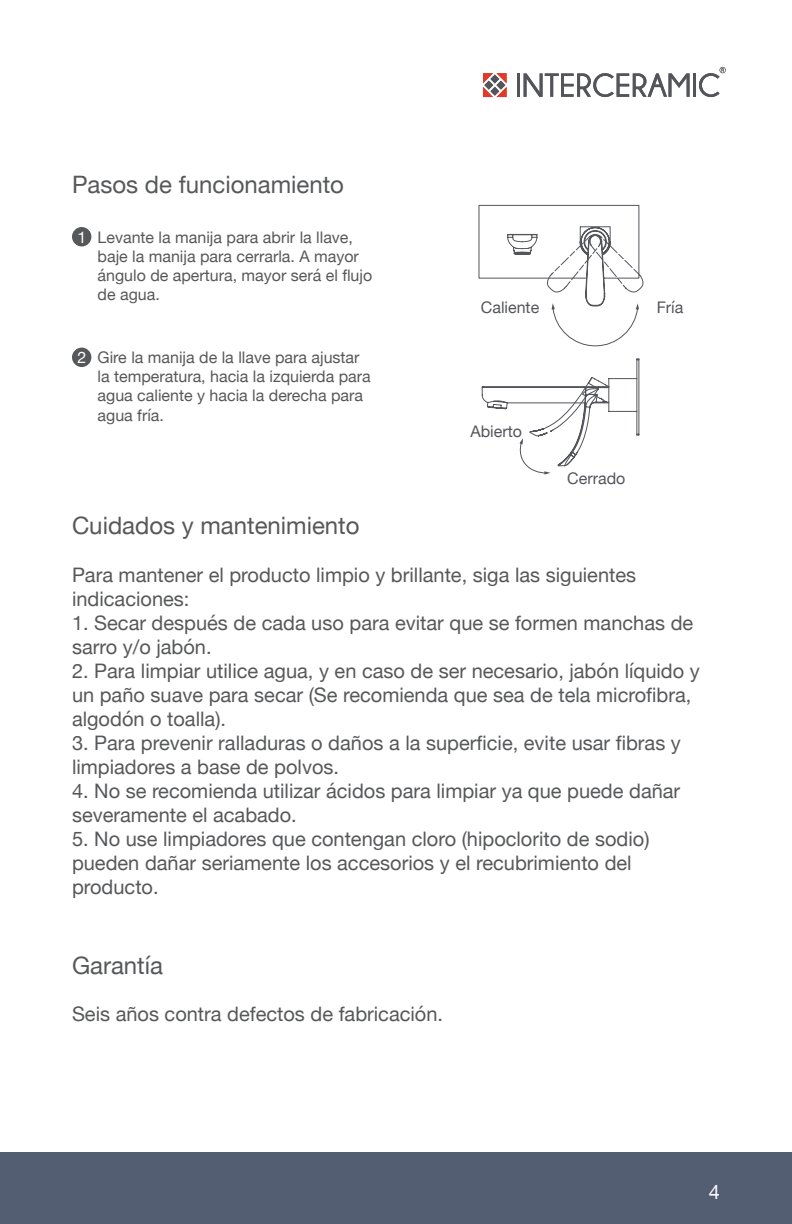
<style>
.page{position:relative;width:792px;height:1224px;background:#fff}
.page>*{position:absolute;margin:0;border:0;box-sizing:border-box;transform-origin:0 0}
.t1{font:24px "Helvetica Neue";color:#57585a}
.t2{font:20px/24px "Helvetica Neue";color:#57585a}
.t3{font:20px "Helvetica Neue";color:#fff}
.t4{font:16px/19.2px "Helvetica Neue";color:#57585a}
.t5{font:16px "Helvetica Neue";color:#54555a}
.t6{font:16px "Helvetica Neue";color:#fff}
</style>
<div class="page">
<div style="left:0;top:1152px;width:792px;height:72px;background:#545e73"></div>
<hr style="left:517px;top:73px;width:3px;height:24px;background:#54555a">
<svg style="left:524px;top:73px;width:166px;height:24px"></svg>
<hr style="left:693px;top:73px;width:3px;height:24px;background:#54555a">
<svg style="left:483px;top:73px;width:24px;height:24px"></svg>
<svg style="left:699px;top:67px;width:27px;height:30px"></svg>
<div style="left:72px;top:227px;width:19px;height:19px;background:#57585a;border-radius:50%"></div>
<div style="left:72px;top:348px;width:19px;height:19px;background:#57585a;border-radius:50%"></div>
<svg style="left:479px;top:205px;width:164px;height:270px"></svg>
<p class="t1" style="left:72px;top:167px;width:274px">Pasos de funcionamiento</p>
<p class="t6" style="left:77px;top:225px;width:10px">1</p>
<p class="t4" style="left:98px;top:228px;width:276px">Levante la manija para abrir la llave, baje la manija para cerrarla. A mayor ángulo de apertura, mayor será el flujo de agua.</p>
<p class="t6" style="left:77px;top:346px;width:10px">2</p>
<p class="t4" style="left:98px;top:349px;width:275px">Gire la manija de la llave para ajustar la temperatura, hacia la izquierda para agua caliente y hacia la derecha para agua fría.</p>
<p class="t5" style="left:481px;top:295px;width:60px">Caliente</p>
<p class="t5" style="left:657px;top:295px;width:28px">Fría</p>
<p class="t5" style="left:470px;top:420px;width:53px">Abierto</p>
<p class="t5" style="left:567px;top:467px;width:60px">Cerrado</p>
<p class="t1" style="left:72px;top:508px;width:289px">Cuidados y mantenimiento</p>
<p class="t2" style="left:72px;top:564px;width:566px">Para mantener el producto limpio y brillante, siga las siguientes indicaciones:</p>
<p class="t2" style="left:72px;top:612px;width:623px">1. Secar después de cada uso para evitar que se formen manchas de sarro y/o jabón.</p>
<p class="t2" style="left:72px;top:660px;width:629px">2. Para limpiar utilice agua, y en caso de ser necesario, jabón líquido y un paño suave para secar (Se recomienda que sea de tela microfibra, algodón o toalla).</p>
<p class="t2" style="left:72px;top:732px;width:610px">3. Para prevenir ralladuras o daños a la superficie, evite usar fibras y limpiadores a base de polvos.</p>
<p class="t2" style="left:72px;top:780px;width:610px">4. No se recomienda utilizar ácidos para limpiar ya que puede dañar severamente el acabado.</p>
<p class="t2" style="left:72px;top:828px;width:579px">5. No use limpiadores que contengan cloro (hipoclorito de sodio) pueden dañar seriamente los accesorios y el recubrimiento del producto.</p>
<p class="t1" style="left:72px;top:948px;width:93px">Garantía</p>
<p class="t2" style="left:72px;top:1003px;width:373px">Seis años contra defectos de fabricación.</p>
<p class="t3" style="left:709px;top:1177px;width:13px">4</p>
</div>
